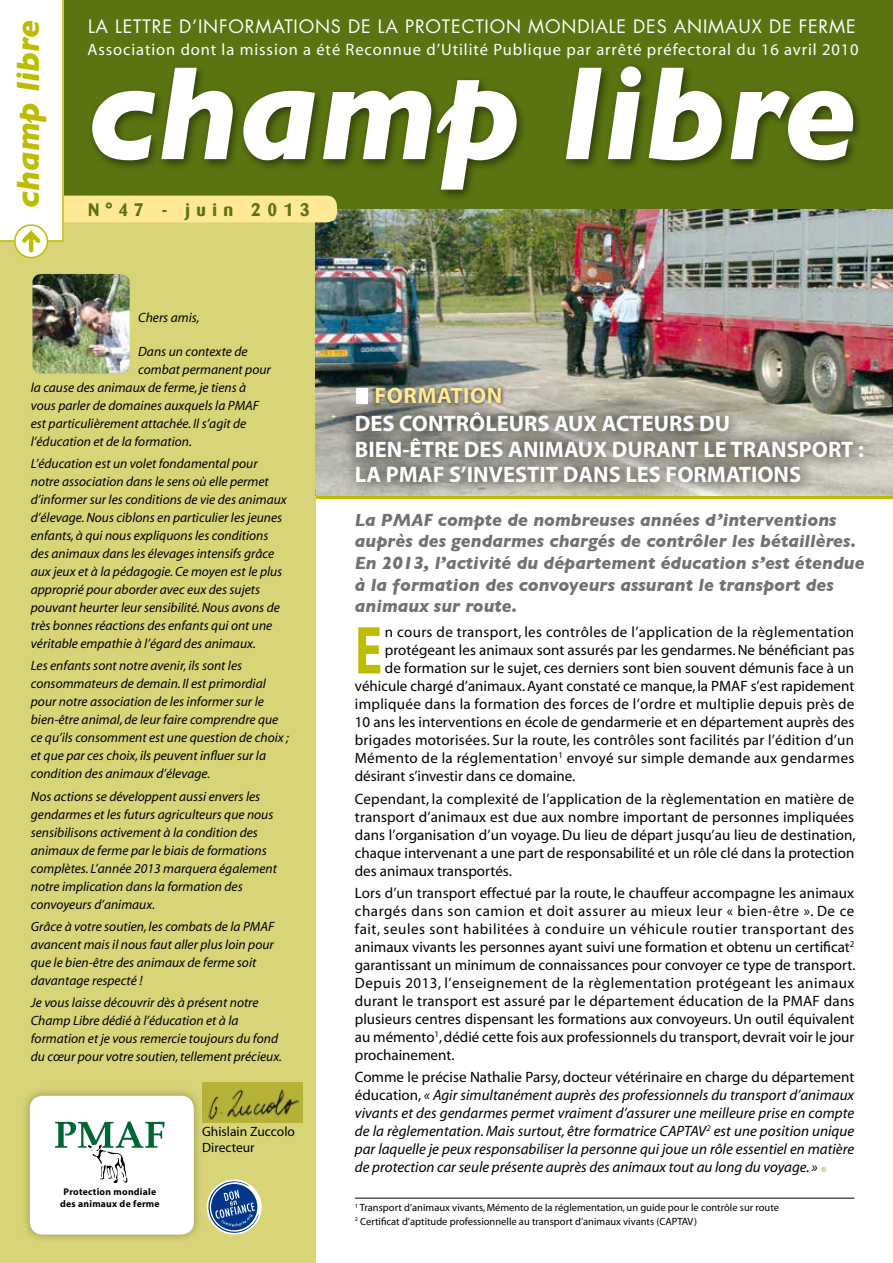
<style>
.page{position:relative;width:893px;height:1263px;background:#fff}
.page>*{position:absolute;margin:0;border:0;box-sizing:border-box;transform-origin:0 0}
.t1{font:italic 700 135px "Gill Sans";color:#fff}
.t2{font:700 68.4px "Myriad";color:#bebc00;scale:.75 1}
.t3{font:italic 700 33px "Gill Sans";color:#bebc00}
.t4{font:700 22.5px/25.5px "Myriad";color:#fff}
.t5{font:700 22.5px "Myriad";letter-spacing:.025em;color:#ffe896}
.t6{font:italic 700 18px/21.6px "Gill Sans";color:#707172}
.t7{font:18px "Futura";letter-spacing:.045em;color:#fff}
.t8{font:700 18px "Barmeno";letter-spacing:.365em;color:#5a7411}
.t9{font:16.5px "Myriad";letter-spacing:.055em;color:#fff}
.t10{font:15px/18px "Myriad";letter-spacing:.005em;color:#000;text-align:justify}
.t11{font:italic 15px/18px "Myriad";color:#000;text-align:justify}
.t12{font:15px "Myriad";letter-spacing:.025em;color:#000}
.t13{font:italic 13.5px/18px "Myriad";color:#000}
.t14{font:13.5px/16.2px "Myriad";color:#000}
.t15{font:10.5px/13.5px "Myriad";color:#000}
.t16{font:700 9.75px/11.7px "Myriad";letter-spacing:.025em;color:#000;text-align:center}
.s1{font-style:normal}
</style>
<div class="page">
<div style="left:314px;top:491px;width:579px;height:8px;background:#bebc00"></div>
<div style="left:0;top:172px;width:316px;height:1091px;background:#d8d578"></div>
<div style="left:0;top:0;width:893px;height:209px;background:#5a7411"></div>
<img style="left:316px;top:209px;width:577px;height:286px">
<img style="left:32px;top:274px;width:98px;height:100px">
<img style="left:203px;top:1082px;width:99px;height:41px">
<hr style="left:355px;top:1198px;width:499px;height:1px;background:#000">
<svg style="left:821px;top:1166px;width:5px;height:6px"></svg>
<div style="left:371px;top:383px;width:135px;height:25px;background:#000;opacity:.75"></div>
<div style="left:356px;top:388px;width:12px;height:15px;background:#fff"></div>
<svg style="left:342px;top:400px;width:534px;height:96px;background:#97958c"></svg>
<div style="left:21px;top:1087px;width:182px;height:157px;background:#000;opacity:.3"></div>
<div style="left:30px;top:1096px;width:164px;height:138px;background:#fff;border-radius:13px"></div>
<svg style="left:55px;top:1121px;width:110px;height:62px"></svg>
<svg style="left:207px;top:1179px;width:55px;height:55px"></svg>
<svg style="left:208px;top:1181px;width:51px;height:53px;background:#6584a6"></svg>
<div style="left:49px;top:196px;width:288px;height:26px;background:#ffe896;border-radius:10px"></div>
<div style="left:87px;top:61px;width:777px;height:140px;background:#000;opacity:.49"></div>
<svg style="left:15px;top:225px;width:32px;height:33px"></svg>
<div style="left:14px;top:224px;width:34px;height:34px;border:2px solid #bebc00;border-radius:50%"></div>
<div style="left:0;top:0;width:64px;height:247px;background:#fff"></div>
<hr style="left:29px;top:234px;width:4px;height:16px;background:#bebc00">
<h3 class="t3" style="left:9px;top:208px;width:190px;rotate:-90deg">champ libre</h3>
<h3 class="t7" style="left:88px;top:15px;width:769px">LA LETTRE D’INFORMATIONS DE LA PROTECTION MONDIALE DES ANIMAUX DE FERME</h3>
<p class="t9" style="left:87px;top:41px;width:773px">Association dont la mission a été Reconnue d’Utilité Publique par arrêté préfectoral du 16 avril 2010</p>
<h1 class="t1" style="left:87px;top:35px;width:772px">champ libre</h1>
<h3 class="t8" style="left:88px;top:199px;width:223px">N°47 - juin 2013</h3>
<p class="t13" style="left:138px;top:309px;width:63px">Chers amis,</p>
<p class="t13" style="left:138px;top:343px;width:111px">Dans un contexte de</p>
<p class="t13" style="left:138px;top:361px;width:134px">combat permanent pour</p>
<p class="t13" style="left:31px;top:379px;width:217px">la cause des animaux de ferme, je tiens à</p>
<p class="t13" style="left:31px;top:397px;width:230px">vous parler de domaines auxquels la PMAF</p>
<p class="t13" style="left:31px;top:415px;width:217px">est particulièrement attachée. Il s’agit de</p>
<p class="t13" style="left:31px;top:433px;width:163px">l’éducation et de la formation.</p>
<p class="t13" style="left:31px;top:455px;width:258px">L’éducation est un volet fondamental pour notre association dans le sens où elle permet d’informer sur les conditions de vie des animaux d’élevage. Nous ciblons en particulier les jeunes enfants, à qui nous expliquons les conditions des animaux dans les élevages intensifs grâce aux jeux et à la pédagogie. Ce moyen est le plus approprié pour aborder avec eux des sujets pouvant heurter leur sensibilité. Nous avons de très bonnes réactions des enfants qui ont une véritable empathie à l’égard des animaux.</p>
<p class="t13" style="left:31px;top:657px;width:260px">Les enfants sont notre avenir, ils sont les consommateurs de demain. Il est primordial pour notre association de les informer sur le bien-être animal, de leur faire comprendre que ce qu’ils consomment est une question de choix ; et que par ces choix, ils peuvent influer sur la condition des animaux d’élevage.</p>
<p class="t13" style="left:31px;top:788px;width:248px">Nos actions se développent aussi envers les gendarmes et les futurs agriculteurs que nous sensibilisons activement à la condition des animaux de ferme par le biais de formations complètes. L’année 2013 marquera également notre implication dans la formation des convoyeurs d’animaux.</p>
<p class="t13" style="left:31px;top:918px;width:245px">Grâce à votre soutien, les combats de la PMAF avancent mais il nous faut aller plus loin pour que le bien-être des animaux de ferme soit davantage respecté !</p>
<p class="t13" style="left:31px;top:994px;width:253px">Je vous laisse découvrir dès à présent notre Champ Libre dédié à l’éducation et à la formation et je vous remercie toujours du fond du cœur pour votre soutien, tellement précieux.</p>
<p class="t16" style="left:60px;top:1186px;width:101px">PROTECTION MONDIALE<br>DES ANIMAUX DE FERME</p>
<p class="t14" style="left:202px;top:1124px;width:94px">Ghislain Zuccolo<br>Directeur</p>
<h3 class="t5" style="left:374px;top:384px;width:130px">FORMATION</h3>
<h3 class="t4" style="left:355px;top:412px;width:511px">DES CONTRÔLEURS AUX ACTEURS DU<br>BIEN-ÊTRE DES ANIMAUX DURANT LE TRANSPORT :<br>LA PMAF</h3>
<h3 class="t4" style="left:449px;top:463px;width:354px">S’INVESTIT DANS LES FORMATIONS</h3>
<p class="t6" style="left:355px;top:509px;width:511px">La PMAF compte de nombreuses années d’interventions auprès des gendarmes chargés de contrôler les bétaillères.<br>En 2013, l’activité du département éducation s’est étendue à la formation des convoyeurs assurant le transport des animaux sur route.</p>
<h2 class="t2" style="left:355px;top:615px;width:38px">E</h2>
<p class="t12" style="left:385px;top:625px;width:471px">n cours de transport, les contrôles de l’application de la règlementation</p>
<p class="t10" style="left:385px;top:642px;width:471px">protégeant les animaux sont assurés par les gendarmes. Ne bénéficiant pas</p>
<p class="t10" style="left:385px;top:660px;width:471px">de formation sur le sujet, ces derniers sont bien souvent démunis face à un</p>
<p class="t10" style="left:355px;top:678px;width:501px">véhicule chargé d’animaux. Ayant constaté ce manque, la PMAF s’est rapidement</p>
<p class="t12" style="left:355px;top:697px;width:501px">impliquée dans la formation des forces de l’ordre et multiplie depuis près de</p>
<p class="t10" style="left:355px;top:714px;width:501px">10 ans les interventions en école de gendarmerie et en département auprès des</p>
<p class="t10" style="left:355px;top:732px;width:501px">brigades motorisées. Sur la route, les contrôles sont facilités par l’édition d’un</p>
<p class="t10" style="left:355px;top:750px;width:501px">Mémento de la réglementation<sup>1</sup> envoyé sur simple demande aux gendarmes</p>
<p class="t10" style="left:355px;top:768px;width:222px">désirant s’investir dans ce domaine.</p>
<p class="t10" style="left:355px;top:790px;width:502px">Cependant, la complexité de l’application de la règlementation en matière de transport d’animaux est due aux nombre important de personnes impliquées dans l’organisation d’un voyage. Du lieu de départ jusqu’au lieu de destination, chaque intervenant a une part de responsabilité et un rôle clé dans la protection des animaux transportés.</p>
<p class="t10" style="left:355px;top:884px;width:502px">Lors d’un transport effectué par la route, le chauffeur accompagne les animaux chargés dans son camion et doit assurer au mieux leur « bien-être ». De ce fait, seules sont habilitées à conduire un véhicule routier transportant des animaux vivants les personnes ayant suivi une formation et obtenu un certificat<sup>2 </sup>garantissant un minimum de connaissances pour convoyer ce type de transport.<br>Depuis 2013, l’enseignement de la règlementation protégeant les animaux durant le transport est assuré par le département éducation de la PMAF dans plusieurs centres dispensant les formations aux convoyeurs. Un outil équivalent au mémento<sup>1</sup>, dédié cette fois aux professionnels du transport, devrait voir le jour prochainement.</p>
<p class="t11" style="left:355px;top:1069px;width:501px"><span class="s1">Comme le précise Nathalie Parsy, docteur vétérinaire en charge du département éducation,</span> « Agir simultanément auprès des professionnels du transport d’animaux vivants et des gendarmes permet vraiment d’assurer une meilleure prise en compte de la règlementation. Mais surtout, être formatrice CAPTAV<sup>2</sup> est une position unique par laquelle je peux responsabiliser la personne qui joue un rôle essentiel en matière de protection car seule présente auprès des animaux tout au long du voyage. »</p>
<p class="t15" style="left:355px;top:1201px;width:426px"><sup>1</sup> Transport d’animaux vivants, Mémento de la réglementation, un guide pour le contrôle sur route<br><sup>2</sup> Certificat d’aptitude professionnelle au transport d’animaux vivants (CAPTAV)</p>
</div>
